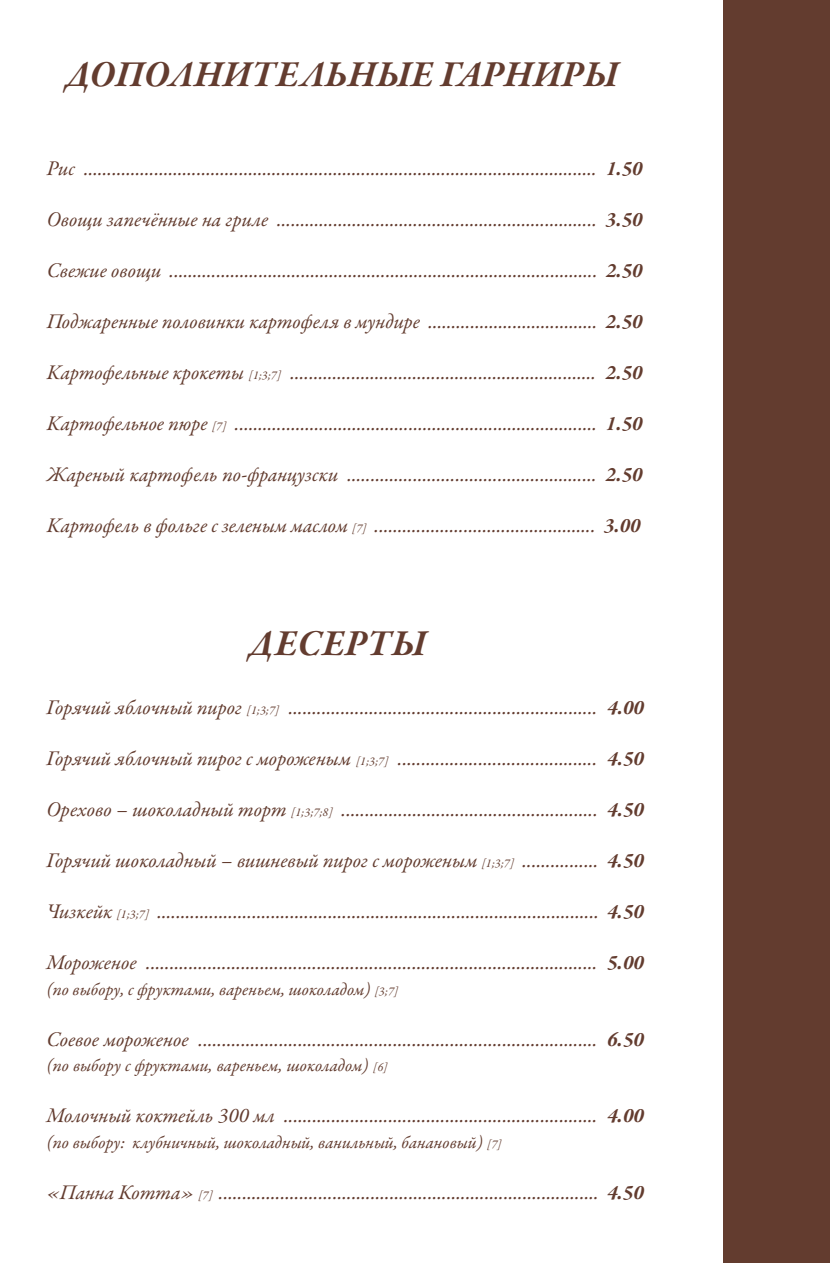
<style>
.page{position:relative;width:830px;height:1263px;background:#fff}
.page>*{position:absolute;margin:0;border:0;box-sizing:border-box;transform-origin:0 0}
.t1{font:italic 700 37.5px "Garamond Premr Pro";letter-spacing:.01em;color:#633c2f}
.t2{font:italic 21px "Garamond Premr Pro";color:#633c2f}
.t3{font:italic 18px "Garamond Premr Pro";color:#633c2f}
.s1{font-weight:700}
.s2{font-size:12px}
</style>
<div class="page">
<div style="left:723px;top:0;width:106px;height:1263px;background:#633c2f"></div>
<h1 class="t1" style="left:66px;top:58px;width:553px">ДОПОЛНИТЕЛЬНЫE ГАРНИРЫ</h1>
<p class="t2" style="left:47px;top:160px;width:597px">Рис ............................................................................................................. <span class="s1">1.50</span></p>
<p class="t2" style="left:47px;top:211px;width:597px">Овощи запечённые на гриле .................................................................... <span class="s1">3.50</span></p>
<p class="t2" style="left:47px;top:262px;width:597px">Свежие овощи ........................................................................................... <span class="s1">2.50</span></p>
<p class="t2" style="left:47px;top:313px;width:597px">Поджаренные половинки картофеля в мундире .................................... <span class="s1">2.50</span></p>
<p class="t2" style="left:47px;top:364px;width:597px">Kартофельные крокеты <span class="s2">[1;3;7]</span> ................................................................. <span class="s1">2.50</span></p>
<p class="t2" style="left:47px;top:415px;width:597px">Kартофельное пюре <span class="s2">[7]</span> ............................................................................. <span class="s1">1.50</span></p>
<p class="t2" style="left:47px;top:466px;width:597px">Жареный картофель по-французски ..................................................... <span class="s1">2.50</span></p>
<p class="t2" style="left:47px;top:517px;width:595px">Kартофель в фольге с зеленым маслом <span class="s2">[7]</span> ............................................... <span class="s1">3.00</span></p>
<h1 class="t1" style="left:249px;top:628px;width:179px">ДЕСЕРТЫ</h1>
<p class="t2" style="left:46px;top:699px;width:598px">Горячий яблочный пирог <span class="s2">[1;3;7]</span> ................................................................. <span class="s1">4.00</span></p>
<p class="t2" style="left:46px;top:750px;width:598px">Горячий яблочный пирог с мороженым <span class="s2">[1;3;7]</span> .......................................... <span class="s1">4.50</span></p>
<p class="t2" style="left:46px;top:801px;width:598px">Орехово – шоколадный торт <span class="s2">[1;3;7;8]</span> ...................................................... <span class="s1">4.50</span></p>
<p class="t2" style="left:46px;top:852px;width:598px">Горячий шоколадный – вишневый пирог с мороженым <span class="s2">[1;3;7]</span> ................ <span class="s1">4.50</span></p>
<p class="t2" style="left:46px;top:903px;width:598px">Чизкейк <span class="s2">[1;3;7]</span> ............................................................................................. <span class="s1">4.50</span></p>
<p class="t2" style="left:46px;top:954px;width:598px">Мороженое ............................................................................................... <span class="s1">5.00</span></p>
<p class="t3" style="left:46px;top:982px;width:353px">(по выбору, с фруктами, вареньем, шоколадом) <span class="s2">[3;7]</span></p>
<p class="t2" style="left:46px;top:1030px;width:598px">Соевое мороженое .................................................................................... <span class="s1">6.50</span></p>
<p class="t3" style="left:46px;top:1058px;width:342px">(по выбору с фруктами, вареньем, шоколадом) <span class="s2">[6]</span></p>
<p class="t2" style="left:46px;top:1107px;width:598px">Молочный коктейль 300 мл .................................................................. <span class="s1">4.00</span></p>
<p class="t3" style="left:46px;top:1135px;width:456px">(по выбору: клубничный, шоколадный, ванильный, банановый) <span class="s2">[7]</span></p>
<p class="t2" style="left:46px;top:1183px;width:598px">«Панна Котта» <span class="s2">[7]</span> ................................................................................ <span class="s1">4.50</span></p>
</div>
